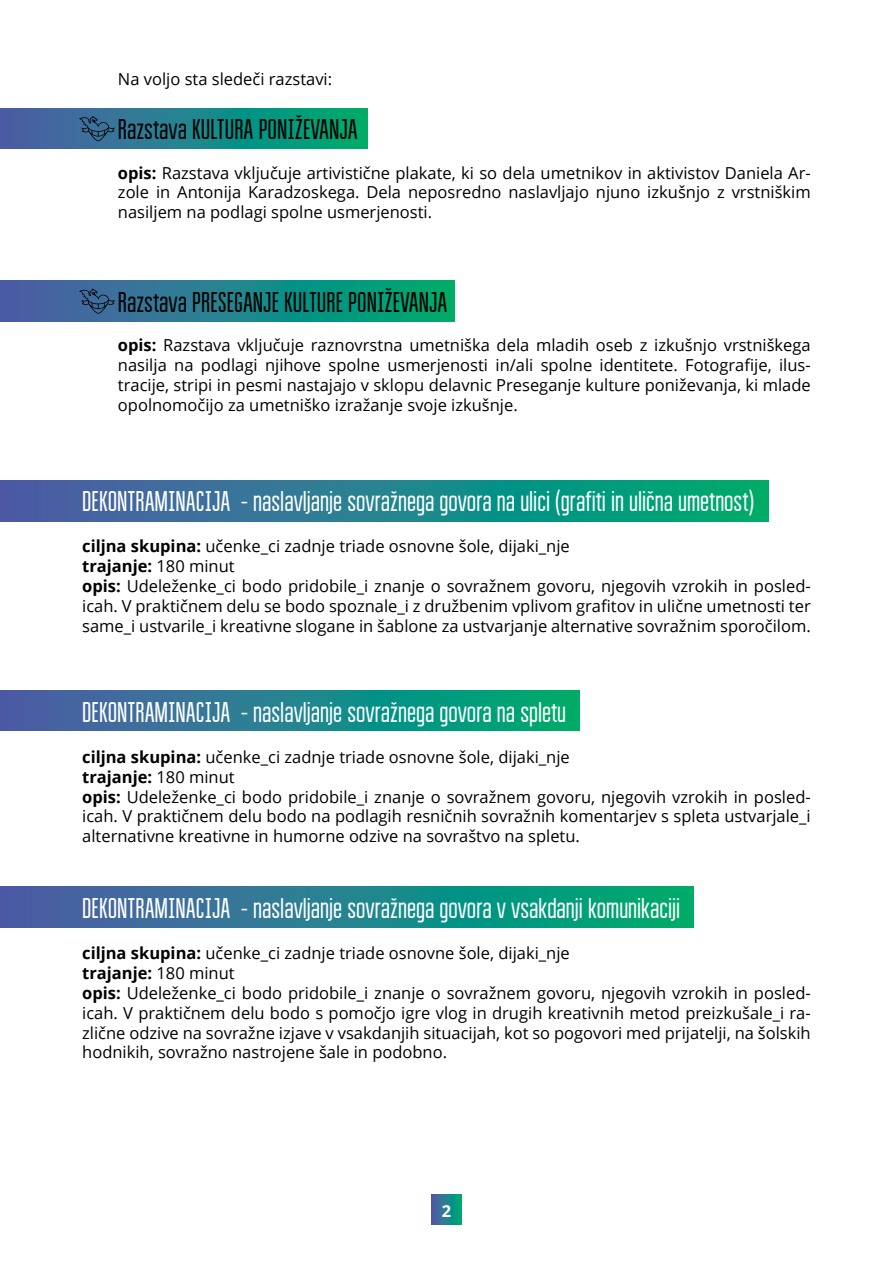
<style>
.page{position:relative;width:893px;height:1263px;background:#fff}
.page>*{position:absolute;margin:0;border:0;box-sizing:border-box;transform-origin:0 0}
.t1{font:28.5px "Bravo RG";color:#fff}
.t2{font:28.5px "Bravo RG";color:#000}
.t3{font:16.5px/19.8px "Open Sans";color:#000}
.t4{font:700 16.5px "Open Sans";color:#fff}
.s1{font-weight:700}
</style>
<div class="page">
<svg style="left:0;top:887px;width:693px;height:40px;background:#21838c"></svg>
<svg style="left:0;top:108px;width:368px;height:40px;background:#1e858b"></svg>
<svg style="left:0;top:281px;width:454px;height:40px;background:#1f858b"></svg>
<svg style="left:0;top:481px;width:769px;height:40px;background:#21838c"></svg>
<svg style="left:0;top:690px;width:580px;height:41px;background:#21838c"></svg>
<svg style="left:79px;top:288px;width:36px;height:26px"></svg>
<svg style="left:431px;top:1194px;width:30px;height:30px"></svg>
<svg style="left:79px;top:116px;width:36px;height:25px"></svg>
<p class="t3" style="left:118px;top:68px;width:216px">Na voljo sta sledeči razstavi:</p>
<h1 class="t2" style="left:118px;top:114px;width:241px">Razstava KULTURA PONIŽEVANJA</h1>
<p class="t3" style="left:118px;top:162px;width:694px;text-align:justify"><span class="s1">opis:</span> Razstava vključuje artivistične plakate, ki so dela umetnikov in aktivistov Daniela Ar&shy;zole in Antonija Karadzoskega. Dela neposredno naslavljajo njuno izkušnjo z vrstniškim nasiljem na podlagi spolne usmerjenosti.</p>
<h1 class="t2" style="left:118px;top:287px;width:331px">Razstava PRESEGANJE KULTURE PONIŽEVANJA</h1>
<p class="t3" style="left:118px;top:335px;width:694px;text-align:justify"><span class="s1">opis:</span> Razstava vključuje raznovrstna umetniška dela mladih oseb z izkušnjo vrstniškega nasilja na podlagi njihove spolne usmerjenosti in/ali spolne identitete. Fotografije, ilus&shy;tracije, stripi in pesmi nastajajo v sklopu delavnic Preseganje kulture poniževanja, ki mlade opolnomočijo za umetniško izražanje svoje izkušnje.</p>
<h1 class="t1" style="left:82px;top:486px;width:673px">DEKONTRAMINACIJA - naslavljanje sovražnega govora na ulici (grafiti in ulična umetnost)</h1>
<p class="t3" style="left:82px;top:536px;width:730px"><span class="s1">ciljna skupina:</span> učenke_ci zadnje triade osnovne šole, dijaki_nje<br><span class="s1">trajanje:</span> 180 minut<br><span class="s1">opis:</span> Udeleženke_ci bodo pridobile_i znanje o sovražnem govoru, njegovih vzrokih in posled&shy;icah. V praktičnem delu se bodo spoznale_i z družbenim vplivom grafitov in ulične umetnosti ter same_i ustvarile_i kreativne slogane in šablone za ustvarjanje alternative sovražnim sporočilom.</p>
<h1 class="t1" style="left:82px;top:696px;width:485px">DEKONTRAMINACIJA - naslavljanje sovražnega govora na spletu</h1>
<p class="t3" style="left:82px;top:747px;width:730px"><span class="s1">ciljna skupina:</span> učenke_ci zadnje triade osnovne šole, dijaki_nje<br><span class="s1">trajanje:</span> 180 minut<br><span class="s1">opis:</span> Udeleženke_ci bodo pridobile_i znanje o sovražnem govoru, njegovih vzrokih in posled&shy;icah. V praktičnem delu bodo na podlagih resničnih sovražnih komentarjev s spleta ustvarjale_i alternativne kreativne in humorne odzive na sovraštvo na spletu.</p>
<h1 class="t1" style="left:82px;top:893px;width:599px">DEKONTRAMINACIJA - naslavljanje sovražnega govora v vsakdanji komunikaciji</h1>
<p class="t3" style="left:82px;top:943px;width:730px"><span class="s1">ciljna skupina:</span> učenke_ci zadnje triade osnovne šole, dijaki_nje<br><span class="s1">trajanje:</span> 180 minut<br><span class="s1">opis:</span> Udeleženke_ci bodo pridobile_i znanje o sovražnem govoru, njegovih vzrokih in posled&shy;icah. V praktičnem delu bodo s pomočjo igre vlog in drugih kreativnih metod preizkušale_i ra&shy;zlične odzive na sovražne izjave v vsakdanjih situacijah, kot so pogovori med prijatelji, na šolskih hodnikih, sovražno nastrojene šale in podobno.</p>
<p class="t4" style="left:442px;top:1199px;width:11px">2</p>
</div>
